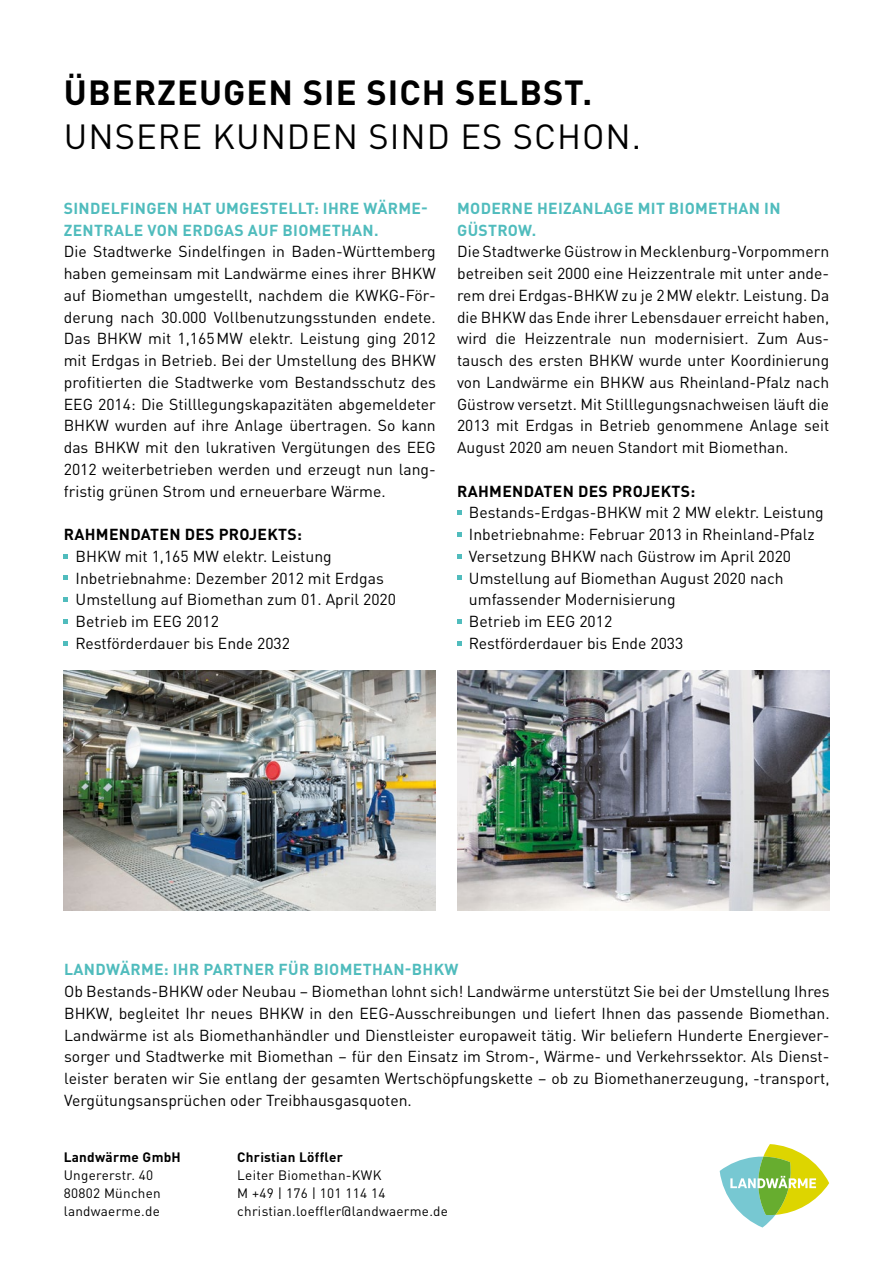
<style>
.page{position:relative;width:893px;height:1263px;background:#fff}
.page>*{position:absolute;margin:0;border:0;box-sizing:border-box;transform-origin:0 0}
.t1{font:700 34.5px "DINOT";letter-spacing:.03em;color:#000}
.t2{font:34.5px "DINOT";letter-spacing:.03em;color:#000}
.t3{font:15.75px/21.8px "DINOT";color:#000;text-align:justify}
.t4{font:700 15.75px/21.8px "DINOT";letter-spacing:.02em;color:#50bcbd}
.t5{font:700 15.75px "DINOT";letter-spacing:.02em;color:#000}
.t6{font:13.5px/18px "DINOT";letter-spacing:.02em;color:#000}
.t7{font:700 13.5px "DINOT";letter-spacing:.02em;color:#000}
</style>
<div class="page">
<svg style="left:457px;top:511px;width:4px;height:4px"></svg>
<svg style="left:457px;top:532px;width:4px;height:4px"></svg>
<svg style="left:457px;top:554px;width:4px;height:4px"></svg>
<svg style="left:457px;top:576px;width:4px;height:4px"></svg>
<svg style="left:457px;top:619px;width:4px;height:4px"></svg>
<svg style="left:457px;top:641px;width:4px;height:4px"></svg>
<img style="left:64px;top:671px;width:372px;height:239px">
<img style="left:457px;top:671px;width:372px;height:239px">
<svg style="left:720px;top:1144px;width:109px;height:83px"></svg>
<svg style="left:64px;top:554px;width:4px;height:4px"></svg>
<svg style="left:64px;top:576px;width:4px;height:4px"></svg>
<svg style="left:64px;top:598px;width:4px;height:4px"></svg>
<svg style="left:64px;top:619px;width:4px;height:4px"></svg>
<svg style="left:64px;top:641px;width:4px;height:4px"></svg>
<h1 class="t1" style="left:64px;top:66px;width:530px">ÜBERZEUGEN SIE SICH SELBST.</h1>
<h1 class="t2" style="left:64px;top:110px;width:579px">UNSERE KUNDEN SIND ES SCHON.</h1>
<p class="t4" style="left:64px;top:196px;width:366px">SINDELFINGEN HAT UMGESTELLT: IHRE WÄRME-<br>ZENTRALE VON ERDGAS AUF BIOMETHAN.</p>
<p class="t3" style="left:64px;top:239px;width:374px">Die Stadtwerke Sindelfingen in Baden-Württemberg haben gemeinsam mit Landwärme eines ihrer BHKW auf Biomethan umgestellt, nachdem die KWKG-För&shy;derung nach 30.000 Vollbenutzungsstunden endete.<br>Das BHKW mit 1,165 MW elektr. Leistung ging 2012 mit Erdgas in Betrieb. Bei der Umstellung des BHKW profitierten die Stadtwerke vom Bestandsschutz des EEG 2014: Die Stilllegungskapazitäten abgemeldeter BHKW wurden auf ihre Anlage übertragen. So kann das BHKW mit den lukrativen Vergütungen des EEG 2012 weiterbetrieben werden und erzeugt nun lang&shy;fristig grünen Strom und erneuerbare Wärme.</p>
<p class="t5" style="left:64px;top:522px;width:240px">RAHMENDATEN DES PROJEKTS:</p>
<p class="t3" style="left:76px;top:544px;width:322px;text-align:left">BHKW mit 1,165 MW elektr. Leistung Inbetriebnahme: Dezember 2012 mit Erdgas Umstellung auf Biomethan zum 01. April 2020<br>Betrieb im EEG 2012<br>Restförderdauer bis Ende 2032</p>
<p class="t4" style="left:457px;top:196px;width:325px">MODERNE HEIZANLAGE MIT BIOMETHAN IN<br>GÜSTROW.</p>
<p class="t3" style="left:457px;top:239px;width:374px">Die Stadtwerke Güstrow in Mecklenburg-Vorpommern betreiben seit 2000 eine Heizzentrale mit unter ande&shy;rem drei Erdgas-BHKW zu je 2 MW elektr. Leistung. Da die BHKW das Ende ihrer Lebensdauer erreicht haben, wird die Heizzentrale nun modernisiert. Zum Aus&shy;tausch des ersten BHKW wurde unter Koordinierung von Landwärme ein BHKW aus Rheinland-Pfalz nach Güstrow versetzt. Mit Stilllegungsnachweisen läuft die 2013 mit Erdgas in Betrieb genommene Anlage seit August 2020 am neuen Standort mit Biomethan.</p>
<p class="t5" style="left:457px;top:479px;width:240px">RAHMENDATEN DES PROJEKTS:</p>
<p class="t3" style="left:469px;top:500px;width:356px;text-align:left">Bestands-Erdgas-BHKW mit 2 MW elektr. Leistung Inbetriebnahme: Februar 2013 in Rheinland-Pfalz Versetzung BHKW nach Güstrow im April 2020<br>Umstellung auf Biomethan August 2020 nach umfassender Modernisierung<br>Betrieb im EEG 2012<br>Restförderdauer bis Ende 2033</p>
<p class="t4" style="left:64px;top:957px;width:396px">LANDWÄRME: IHR PARTNER FÜR BIOMETHAN-BHKW</p>
<p class="t3" style="left:64px;top:979px;width:767px">Ob Bestands-BHKW oder Neubau – Biomethan lohnt sich! Landwärme unterstützt Sie bei der Umstellung Ihres BHKW, begleitet Ihr neues BHKW in den EEG-Ausschreibungen und liefert Ihnen das passende Biomethan.<br>Landwärme ist als Biomethanhändler und Dienstleister europaweit tätig. Wir beliefern Hunderte Energiever&shy;sorger und Stadtwerke mit Biomethan – für den Einsatz im Strom-, Wärme- und Verkehrssektor. Als Dienst&shy;leister beraten wir Sie entlang der gesamten Wertschöpfungskette – ob zu Biomethanerzeugung, -transport, Vergütungsansprüchen oder Treibhausgasquoten.</p>
<p class="t7" style="left:64px;top:1146px;width:119px">Landwärme GmbH</p>
<p class="t6" style="left:64px;top:1165px;width:99px">Ungererstr. 40<br>80802 München landwaerme.de</p>
<p class="t7" style="left:237px;top:1147px;width:107px">Christian Löffler</p>
<p class="t6" style="left:237px;top:1165px;width:212px">Leiter Biomethan-KWK<br>M +49 | 176 | 101 114 14 christian.loeffler@landwaerme.de</p>
</div>
